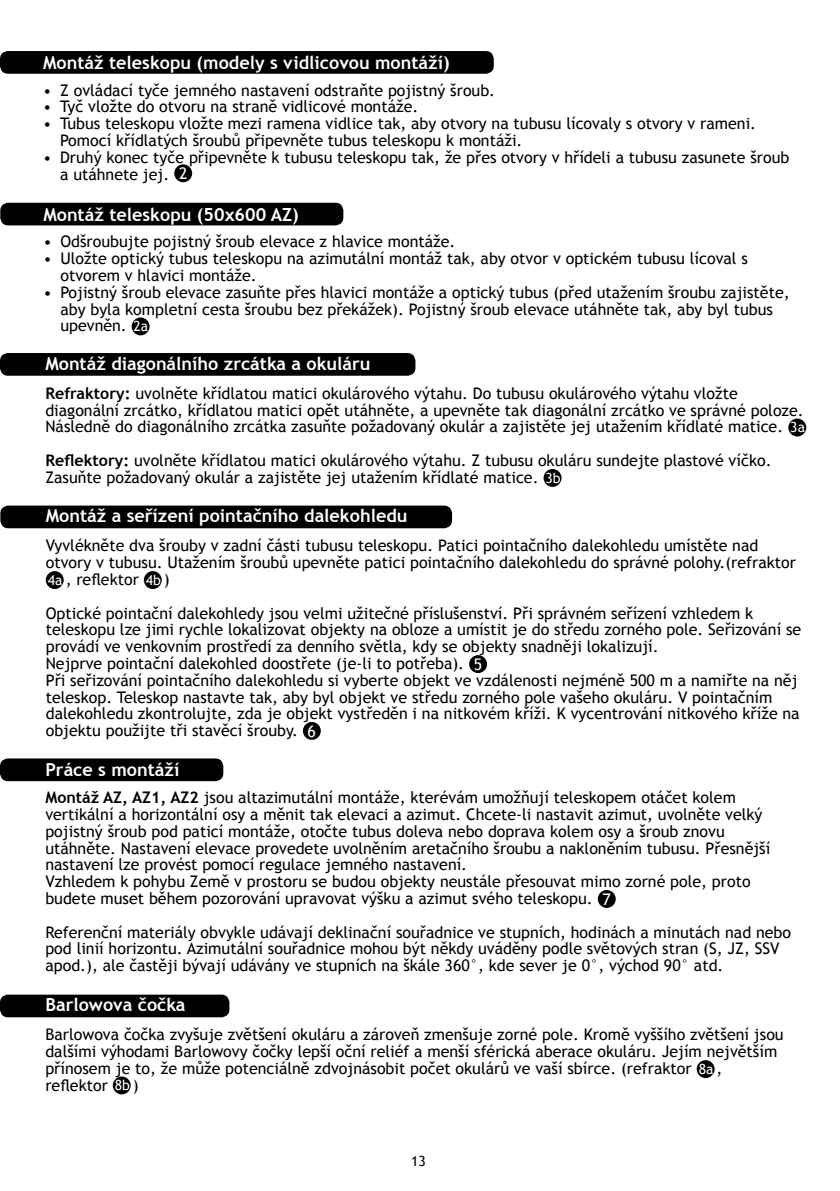
<style>
.page{position:relative;width:840px;height:1191px;background:#fff}
.page>*{position:absolute;margin:0;border:0;box-sizing:border-box;transform-origin:0 0}
.t1{font:700 18px "Trebuchet MS";color:#fff}
.t2{font:16px/16.8px "Trebuchet MS";color:#000}
.t3{font:14px "Trebuchet MS";color:#000}
.s1{color:#fff}
.s2{font-size:14px;color:#fff}
.s3{font-weight:700}
</style>
<div class="page">
<div style="left:0;top:51px;width:493px;height:23px;background:#000101;border-radius:8px"></div>
<div style="left:174px;top:164px;width:18px;height:18px;background:#000;border-radius:50%"></div>
<div style="left:0;top:203px;width:343px;height:22px;background:#000101;border-radius:8px"></div>
<div style="left:131px;top:317px;width:18px;height:18px;background:#000;border-radius:50%"></div>
<div style="left:0;top:353px;width:415px;height:23px;background:#000101;border-radius:8px"></div>
<div style="left:787px;top:418px;width:18px;height:18px;background:#000;border-radius:50%"></div>
<div style="left:543px;top:469px;width:18px;height:18px;background:#000;border-radius:50%"></div>
<div style="left:0;top:758px;width:223px;height:23px;background:#000101;border-radius:8px"></div>
<div style="left:597px;top:890px;width:18px;height:18px;background:#000;border-radius:50%"></div>
<div style="left:0;top:994px;width:229px;height:23px;background:#000101;border-radius:8px"></div>
<div style="left:696px;top:1060px;width:18px;height:18px;background:#000;border-radius:50%"></div>
<div style="left:113px;top:1076px;width:18px;height:18px;background:#000;border-radius:50%"></div>
<div style="left:0;top:505px;width:452px;height:23px;background:#000101;border-radius:8px"></div>
<div style="left:46px;top:571px;width:18px;height:18px;background:#000;border-radius:50%"></div>
<div style="left:144px;top:571px;width:18px;height:18px;background:#000;border-radius:50%"></div>
<div style="left:469px;top:655px;width:18px;height:18px;background:#000;border-radius:50%"></div>
<div style="left:303px;top:722px;width:17px;height:18px;background:#000;border-radius:50%"></div>
<p class="t1" style="left:43px;top:51px;width:408px">Montáž teleskopu (modely s vidlicovou montáží)</p>
<p class="t2" style="left:43px;top:81px;width:453px">• Z ovládací tyče jemného nastavení odstraňte pojistný šroub.</p>
<p class="t2" style="left:43px;top:98px;width:376px">• Tyč vložte do otvoru na straně vidlicové montáže.</p>
<p class="t2" style="left:60px;top:115px;width:697px;text-indent:-17px">• Tubus teleskopu vložte mezi ramena vidlice tak, aby otvory na tubusu lícovaly s otvory v rameni.<br>Pomocí křídlatých šroubů připevněte tubus teleskopu k montáži.</p>
<p class="t2" style="left:60px;top:149px;width:730px;text-indent:-17px">• Druhý konec tyče připevněte k tubusu teleskopu tak, že přes otvory v hřídeli a tubusu zasunete šroub a utáhnete jej. <span class="s1">2</span></p>
<p class="t1" style="left:43px;top:203px;width:257px">Montáž teleskopu (50x600 AZ)</p>
<p class="t2" style="left:43px;top:233px;width:413px">• Odšroubujte pojistný šroub elevace z hlavice montáže.</p>
<p class="t2" style="left:60px;top:250px;width:688px;text-indent:-17px">• Uložte optický tubus teleskopu na azimutální montáž tak, aby otvor v optickém tubusu lícoval s otvorem v hlavici montáže.</p>
<p class="t2" style="left:60px;top:283px;width:730px;text-indent:-17px">• Pojistný šroub elevace zasuňte přes hlavici montáže a optický tubus (před utažením šroubu zajistěte, aby byla kompletní cesta šroubu bez překážek). Pojistný šroub elevace utáhněte tak, aby byl tubus upevněn. <span class="s2">2a</span></p>
<p class="t1" style="left:45px;top:352px;width:326px">Montáž diagonálního zrcátka a okuláru</p>
<p class="t2" style="left:45px;top:385px;width:760px"><span class="s3">Refraktory:</span> uvolněte křídlatou matici okulárového výtahu. Do tubusu okulárového výtahu vložte diagonální zrcátko, křídlatou matici opět utáhněte, a upevněte tak diagonální zrcátko ve správné poloze.<br>Následně do diagonálního zrcátka zasuňte požadovaný okulár a zajistěte jej utažením křídlaté matice. <span class="s2">3a</span></p>
<p class="t2" style="left:45px;top:452px;width:727px"><span class="s3">Reflektory:</span> uvolněte křídlatou matici okulárového výtahu. Z tubusu okuláru sundejte plastové víčko.<br>Zasuňte požadovaný okulár a zajistěte jej utažením křídlaté matice. <span class="s2">3b</span></p>
<p class="t1" style="left:46px;top:505px;width:363px">Montáž a seřízení pointačního dalekohledu</p>
<p class="t2" style="left:46px;top:537px;width:751px">Vyvlékněte dva šrouby v zadní části tubusu teleskopu. Patici pointačního dalekohledu umístěte nad otvory v tubusu. Utažením šroubů upevněte patici pointačního dalekohledu do správné polohy.(refraktor<br><span class="s2">4a</span> , reflektor <span class="s2">4b</span> )</p>
<p class="t2" style="left:46px;top:604px;width:756px">Optické pointační dalekohledy jsou velmi užitečné příslušenství. Při správném seřízení vzhledem k teleskopu lze jimi rychle lokalizovat objekty na obloze a umístit je do středu zorného pole. Seřizování se provádí ve venkovním prostředí za denního světla, kdy se objekty snadněji lokalizují.<br>Nejprve pointační dalekohled doostřete (je-li to potřeba). <span class="s1">5<br></span>Při seřizování pointačního dalekohledu si vyberte objekt ve vzdálenosti nejméně 500 m a namiřte na něj teleskop. Teleskop nastavte tak, aby byl objekt ve středu zorného pole vašeho okuláru. V pointačním dalekohledu zkontrolujte, zda je objekt vystředěn i na nitkovém kříži. K vycentrování nitkového kříže na objektu použijte tři stavěcí šrouby. <span class="s1">6</span></p>
<p class="t1" style="left:45px;top:759px;width:135px">Práce s montáží</p>
<p class="t2" style="left:45px;top:789px;width:726px"><span class="s3">Montáž AZ, AZ1, AZ2</span> jsou altazimutální montáže, kterévám umožňují teleskopem otáčet kolem vertikální a horizontální osy a měnit tak elevaci a azimut. Chcete-li nastavit azimut, uvolněte velký pojistný šroub pod paticí montáže, otočte tubus doleva nebo doprava kolem osy a šroub znovu utáhněte. Nastavení elevace provedete uvolněním aretačního šroubu a nakloněním tubusu. Přesnější nastavení lze provést pomocí regulace jemného nastavení.<br>Vzhledem k pohybu Země v prostoru se budou objekty neustále přesouvat mimo zorné pole, proto budete muset během pozorování upravovat výšku a azimut svého teleskopu. <span class="s1">7</span></p>
<p class="t2" style="left:45px;top:923px;width:746px">Referenční materiály obvykle udávají deklinační souřadnice ve stupních, hodinách a minutách nad nebo pod linií horizontu. Azimutální souřadnice mohou být někdy uváděny podle světových stran (S, JZ, SSV apod.), ale častěji bývají udávány ve stupních na škále 360°, kde sever je 0°, východ 90° atd.</p>
<p class="t1" style="left:45px;top:993px;width:141px">Barlowova čočka</p>
<p class="t2" style="left:45px;top:1026px;width:739px">Barlowova čočka zvyšuje zvětšení okuláru a zároveň zmenšuje zorné pole. Kromě vyššího zvětšení jsou dalšími výhodami Barlowovy čočky lepší oční reliéf a menší sférická aberace okuláru. Jejím největším přínosem je to, že může potenciálně zdvojnásobit počet okulárů ve vaší sbírce. (refraktor <span class="s2">8a</span> , reflektor <span class="s2">8b</span> )</p>
<p class="t3" style="left:411px;top:1152px;width:16px">13</p>
</div>
